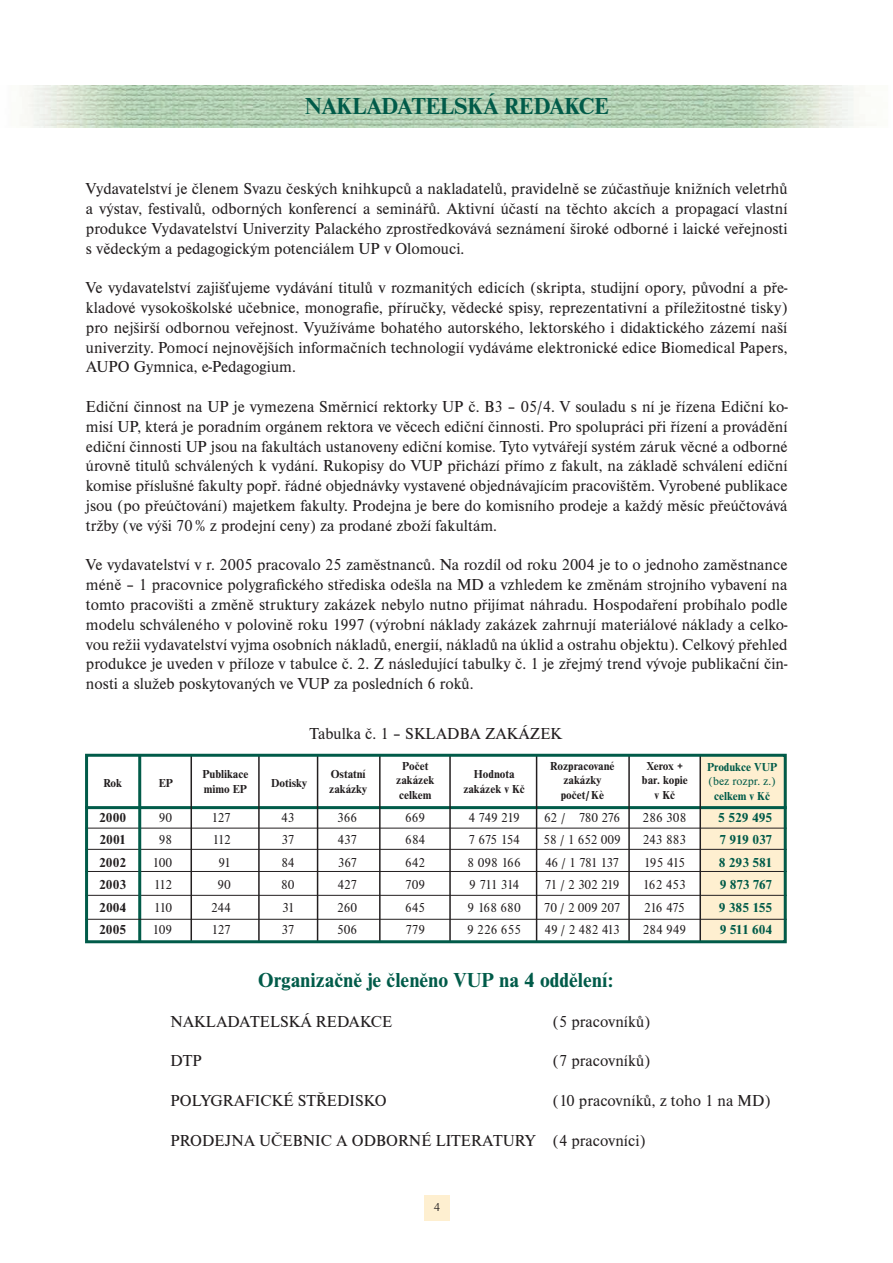
<style>
.page{position:relative;width:893px;height:1263px;background:#fff}
.page>*{position:absolute;margin:0;border:0;box-sizing:border-box;transform-origin:0 0}
.t1{font:700 24px "Nimbus Roman DOT";color:#015b49}
.t2{font:700 21px "Nimbus Roman DOT";color:#015b49}
.t3{font:16.5px/19.8px "Nimbus Roman DOT";color:#231f20;text-align:justify}
.t4{font:13.5px/22.5px "Nimbus Roman DOT";letter-spacing:-.01em;color:#231f20;text-align:justify}
.t5{font:13.5px/22.5px "Nimbus Roman DOT";letter-spacing:-.03em;color:#231f20}
.t6{font:700 13.5px/22.5px "Nimbus Roman DOT";letter-spacing:-.005em;color:#015b49;text-align:justify}
.t7{font:700 13.5px/22.5px "Nimbus Roman DOT";color:#231f20;text-align:justify}
.t8{font:13.5px/22.5px "Nimbus Roman DOT";letter-spacing:-.04em;color:#231f20;text-align:center}
.t9{font:13.5px/22.5px "Nimbus Roman DOT";letter-spacing:-.035em;color:#231f20;text-align:center}
.t10{font:700 12px/14.4px "Nimbus Roman DOT";color:#231f20;text-align:center}
.t11{font:700 12px "Nimbus Roman DOT";color:#015b49}
.t12{font:12px "Nimbus Roman DOT";color:#015b49}
.t13{font:12px "Zapf Humanist 601 BTCE";color:#231f20}
.s1{color:#fff}
</style>
<div class="page">
<div style="left:424px;top:1195px;width:26px;height:26px;background:#feefd0"></div>
<img style="left:22px;top:85px;width:844px;height:42px">
<div style="left:700px;top:754px;width:87px;height:188px;background:#feefd0"></div>
<hr style="left:85px;top:806px;width:702px;height:3px;background:#015b49">
<hr style="left:85px;top:849px;width:702px;height:1px;background:#231f20">
<hr style="left:85px;top:828px;width:702px;height:1px;background:#231f20">
<hr style="left:85px;top:871px;width:702px;height:1px;background:#231f20">
<hr style="left:85px;top:895px;width:702px;height:1px;background:#231f20">
<hr style="left:138px;top:754px;width:3px;height:188px;background:#015b49">
<hr style="left:190px;top:754px;width:2px;height:188px;background:#231f20">
<hr style="left:258px;top:754px;width:2px;height:187px;background:#231f20">
<hr style="left:317px;top:754px;width:1px;height:188px;background:#231f20">
<hr style="left:379px;top:754px;width:2px;height:188px;background:#231f20">
<hr style="left:449px;top:754px;width:2px;height:187px;background:#231f20">
<hr style="left:536px;top:754px;width:1px;height:188px;background:#231f20">
<hr style="left:628px;top:754px;width:2px;height:187px;background:#231f20">
<hr style="left:699px;top:754px;width:2px;height:188px;background:#231f20">
<hr style="left:85px;top:919px;width:702px;height:1px;background:#231f20">
<div style="left:85px;top:754px;width:702px;height:189px;border:3px solid #015b49"></div>
<h1 class="t1" style="left:305px;top:97px;width:305px">NAKLADATELSKÁ REDAKCE</h1>
<p class="t3" style="left:86px;top:180px;width:703px">Vydavatelství je členem Svazu českých knihkupců a nakladatelů, pravidelně se zúčastňuje knižních veletrhů a výstav, festivalů, odborných konferencí a seminářů. Aktivní účastí na těchto akcích a propagací vlastní produkce Vydavatelství Univerzity Palackého zprostředkovává seznámení široké odborné i laické veřejnosti s vědeckým a pedagogickým potenciálem UP v Olomouci.</p>
<p class="t3" style="left:86px;top:279px;width:703px">Ve vydavatelství zajišťujeme vydávání titulů v rozmanitých edicích (skripta, studijní opory, původní a pře&shy;kladové vysokoškolské učebnice, monografie, příručky, vědecké spisy, reprezentativní a příležitostné tisky) pro nejširší odbornou veřejnost. Využíváme bohatého autorského, lektorského i didaktického zázemí naší univerzity. Pomocí nejnovějších informačních technologií vydáváme elektronické edice Biomedical Papers, AUPO Gymnica, e-Pedagogium.</p>
<p class="t3" style="left:86px;top:398px;width:703px">Ediční činnost na UP je vymezena Směrnicí rektorky UP č. B3 – 05/4. V souladu s ní je řízena Ediční ko&shy;misí UP, která je poradním orgánem rektora ve věcech ediční činnosti. Pro spolupráci při řízení a provádění ediční činnosti UP jsou na fakultách ustanoveny ediční komise. Tyto vytvářejí systém záruk věcné a odborné úrovně titulů schválených k vydání. Rukopisy do VUP přichází přímo z fakult, na základě schválení ediční komise příslušné fakulty popř. řádné objednávky vystavené objednávajícím pracovištěm. Vyrobené publikace jsou (po přeúčtování) majetkem fakulty. Prodejna je bere do komisního prodeje a každý měsíc přeúčtovává tržby (ve výši 70 % z prodejní ceny) za prodané zboží fakultám.</p>
<p class="t3" style="left:86px;top:556px;width:703px">Ve vydavatelství v r. 2005 pracovalo 25 zaměstnanců. Na rozdíl od roku 2004 je to o jednoho zaměstnance méně – 1 pracovnice polygrafického střediska odešla na MD a vzhledem ke změnám strojního vybavení na tomto pracovišti a změně struktury zakázek nebylo nutno přijímat náhradu. Hospodaření probíhalo podle modelu schváleného v polovině roku 1997 (výrobní náklady zakázek zahrnují materiálové náklady a celko&shy;vou režii vydavatelství vyjma osobních nákladů, energií, nákladů na úklid a ostrahu objektu). Celkový přehled produkce je uveden v příloze v tabulce č. 2. Z následující tabulky č. 1 je zřejmý trend vývoje publikační čin&shy;nosti a služeb poskytovaných ve VUP za posledních 6 roků.</p>
<p class="t3" style="left:310px;top:725px;width:254px">Tabulka č. 1 – SKLADBA ZAKÁZEK</p>
<p class="t10" style="left:103px;top:776px;width:20px">Rok</p>
<p class="t10" style="left:159px;top:776px;width:16px">EP</p>
<p class="t10" style="left:202px;top:768px;width:48px;text-align:left">Publikace mimo EP</p>
<p class="t10" style="left:271px;top:776px;width:37px">Dotisky</p>
<p class="t10" style="left:329px;top:768px;width:39px;text-align:left">Ostatní zakázky</p>
<p class="t10" style="left:396px;top:759px;width:40px">Počet zakázek celkem</p>
<p class="t10" style="left:463px;top:768px;width:63px">Hodnota zakázek v Kč</p>
<p class="t10" style="left:550px;top:759px;width:66px">Rozpracované zakázky počet/Kè</p>
<p class="t10" style="left:642px;top:759px;width:47px">Xerox + bar. kopie v Kč</p>
<p class="t11" style="left:707px;top:762px;width:72px">Produkce VUP</p>
<p class="t12" style="left:709px;top:777px;width:69px">(bez rozpr. z.)</p>
<p class="t11" style="left:714px;top:791px;width:57px">celkem v Kč</p>
<p class="t7" style="left:99px;top:807px;width:28px">2000<br>2001<br>2002<br>2003<br>2004<br>2005</p>
<p class="t8" style="left:153px;top:807px;width:21px">90<br>98<br>100<br>112<br>110<br>109</p>
<p class="t9" style="left:211px;top:807px;width:21px">127<br>112<br>91<br>90<br>244<br>127</p>
<p class="t4" style="left:281px;top:807px;width:15px">43<br>37<br>84<br>80<br>31<br>37</p>
<p class="t4" style="left:337px;top:807px;width:22px">366<br>437<br>367<br>427<br>260<br>506</p>
<p class="t4" style="left:405px;top:807px;width:22px">669<br>684<br>642<br>709<br>645<br>779</p>
<p class="t5" style="left:467px;top:807px;width:55px">4 749 219<br>7 675 154<br>8 098 166<br>9 711 314<br>9 168 680<br>9 226 655</p>
<p class="t4" style="left:544px;top:807px;width:79px">62 / <span class="s1">0</span> 780 276<br>58 / 1 652 009<br>46 / 1 781 137<br>71 / 2 302 219<br>70 / 2 009 207<br>49 / 2 482 413</p>
<p class="t4" style="left:643px;top:807px;width:45px;text-align:left">286 308<br>243 883<br>195 415<br>162 453<br>216 475<br>284 949</p>
<p class="t6" style="left:718px;top:807px;width:56px">5 529 495<br>7 919 037<br>8 293 581<br>9 873 767<br>9 385 155<br>9 511 604</p>
<p class="t2" style="left:258px;top:973px;width:357px">Organizačně je členěno VUP na 4 oddělení:</p>
<p class="t3" style="left:171px;top:1012px;width:223px">NAKLADATELSKÁ REDAKCE</p>
<p class="t3" style="left:553px;top:1012px;width:99px">(5 pracovníků)</p>
<p class="t3" style="left:171px;top:1052px;width:33px">DTP</p>
<p class="t3" style="left:553px;top:1052px;width:99px">(7 pracovníků)</p>
<p class="t3" style="left:171px;top:1092px;width:218px">POLYGRAFICKÉ STŘEDISKO</p>
<p class="t3" style="left:553px;top:1092px;width:219px">(10 pracovníků, z toho 1 na MD)</p>
<p class="t3" style="left:171px;top:1131px;width:477px">PRODEJNA UČEBNIC A ODBORNÉ LITERATURY (4 pracovníci)</p>
<p class="t13" style="left:434px;top:1202px;width:8px">4</p>
</div>
